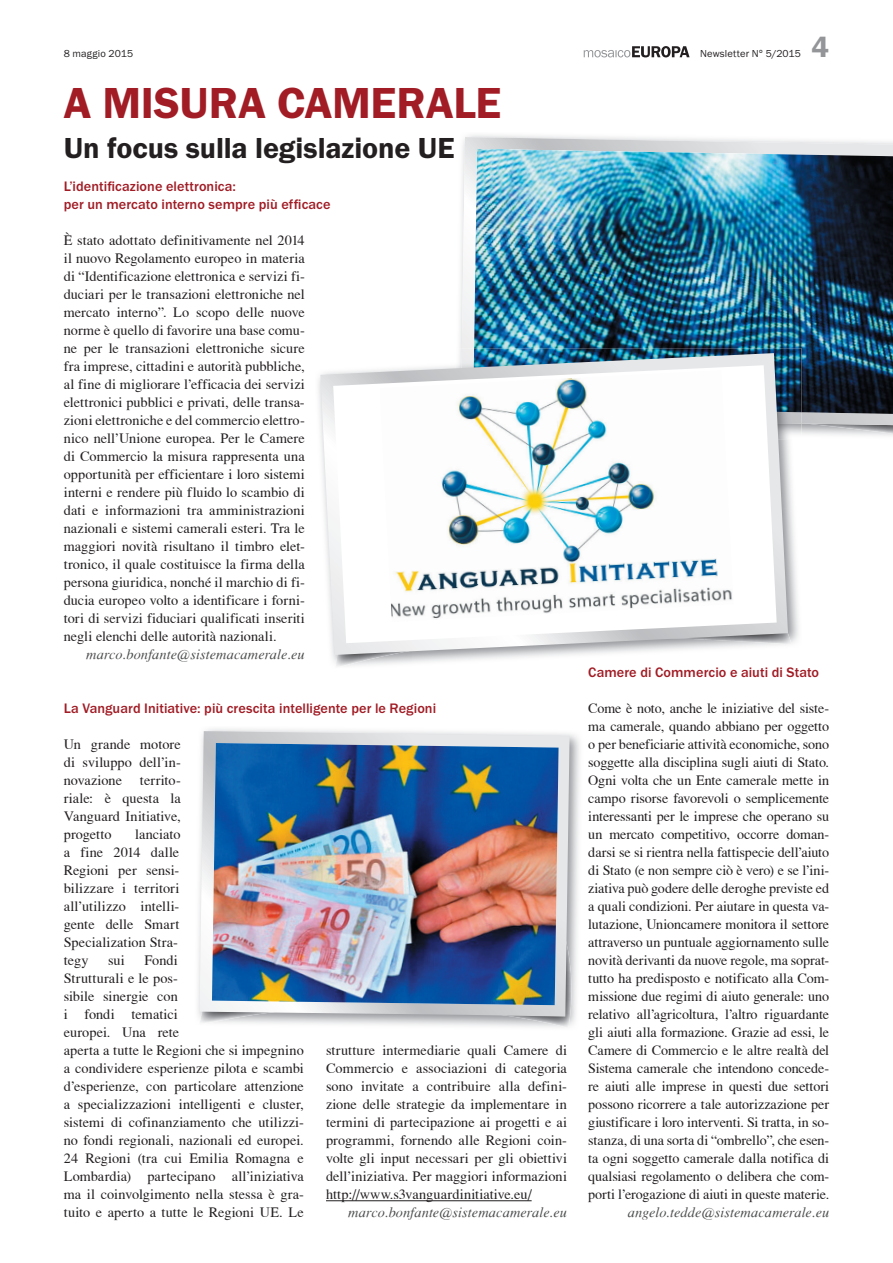
<style>
.page{position:relative;width:893px;height:1263px;background:#fff}
.page>*{position:absolute;margin:0;border:0;box-sizing:border-box;transform-origin:0 0}
.t1{font:600 45px "Franklin Gothic Itc T";letter-spacing:-.005em;color:#a11c25}
.t2{font:600 30px "Franklin Gothic Itc T";letter-spacing:-.005em;color:#231f20}
.t3{font:600 30px "Franklin Gothic Itc T";color:#939598}
.t4{font:14.25px/18px "T Acc LAD";letter-spacing:.005em;color:#231f20;text-align:justify}
.t5{font:500 14.25px/18px "Franklin Gothic Itc T";letter-spacing:.005em;color:#a11c25}
.t6{font:14.25px "T Acc LAD Italic";letter-spacing:.005em;color:#4b4c4d}
.t7{font:10.5px "Franklin Gothic Itc T";letter-spacing:.015em;color:#231f20}
</style>
<div class="page">
<svg style="left:584px;top:46px;width:106px;height:11px"></svg>
<img style="left:806px;top:425px;width:87px;height:9px">
<svg style="left:462px;top:137px;width:431px;height:288px"></svg>
<img style="left:474px;top:149px;width:419px;height:265px">
<img style="left:792px;top:561px;width:7px;height:82px">
<img style="left:473px;top:348px;width:328px;height:64px">
<img style="left:335px;top:455px;width:457px;height:211px">
<svg style="left:320px;top:353px;width:468px;height:302px"></svg>
<svg style="left:333px;top:365px;width:444px;height:278px"></svg>
<img style="left:380px;top:370px;width:353px;height:252px">
<img style="left:199px;top:825px;width:381px;height:202px">
<svg style="left:200px;top:731px;width:370px;height:285px"></svg>
<img style="left:212px;top:743px;width:347px;height:262px">
<hr style="left:326px;top:1200px;width:206px;height:1px;background:#231f20">
<p class="t7" style="left:64px;top:48px;width:71px">8 maggio 2015</p>
<p class="t7" style="left:700px;top:48px;width:102px">Newsletter N° 5/2015</p>
<h1 class="t1" style="left:64px;top:77px;width:439px">A MISURA CAMERALE</h1>
<h2 class="t2" style="left:64px;top:131px;width:392px">Un focus sulla legislazione UE</h2>
<p class="t5" style="left:64px;top:177px;width:268px">L’identificazione elettronica:<br>per un mercato interno sempre più efficace</p>
<p class="t4" style="left:64px;top:231px;width:242px">È stato adottato definitivamente nel 2014 il nuovo Regolamento europeo in materia di “Identificazione elettronica e servizi fi&shy;duciari per le transazioni elettroniche nel mercato interno”. Lo scopo delle nuove norme è quello di favorire una base comu&shy;ne per le transazioni elettroniche sicure fra imprese, cittadini e autorità pubbliche, al fine di migliorare l’efficacia dei servizi elettronici pubblici e privati, delle transa&shy;zioni elettroniche e del commercio elettro&shy;nico nell’Unione europea. Per le Camere di Commercio la misura rappresenta una opportunità per efficientare i loro sistemi interni e rendere più fluido lo scambio di dati e informazioni tra amministrazioni nazionali e sistemi camerali esteri. Tra le maggiori novità risultano il timbro elet&shy;tronico, il quale costituisce la firma della persona giuridica, nonché il marchio di fi&shy;ducia europeo volto a identificare i forni&shy;tori di servizi fiduciari qualificati inseriti negli elenchi delle autorità nazionali.</p>
<p class="t6" style="left:86px;top:646px;width:220px">marco.bonfante@sistemacamerale.eu</p>
<h2 class="t3" style="left:812px;top:30px;width:19px">4</h2>
<p class="t5" style="left:64px;top:699px;width:374px">La Vanguard Initiative: più crescita intelligente per le Regioni</p>
<p class="t4" style="left:64px;top:735px;width:118px">Un grande motore di sviluppo dell’in&shy;novazione</p>
<p class="t4" style="left:64px;top:771px;width:119px;text-indent:76px">territo&shy;riale: è questa la Vanguard Initiative, progetto</p>
<p class="t4" style="left:64px;top:825px;width:118px;text-align:left;text-indent:71px">lanciato a fine 2014 dalle<br>Regioni per sensi&shy;bilizzare i territori all’utilizzo intelli&shy;gente delle Smart<br>Specialization Stra&shy;tegy</p>
<p class="t4" style="left:64px;top:951px;width:242px;text-align:left;text-indent:81px">Fondi<br>Strutturali e le pos-<br>sibile sinergie con<br>i fondi tematici<br>europei. Una rete<br>aperta a tutte le Regioni che si impegnino a condividere esperienze pilota e scambi d’esperienze, con particolare attenzione a specializzazioni intelligenti e cluster, sistemi di cofinanziamento che utilizzi&shy;no fondi regionali, nazionali ed europei.<br>24 Regioni (tra cui Emilia Romagna e<br>Lombardia) partecipano all’iniziativa ma il coinvolgimento nella stessa è gra&shy;tuito e aperto a tutte le Regioni UE. Le</p>
<p class="t4" style="left:108px;top:951px;width:18px">sui</p>
<p class="t4" style="left:326px;top:1041px;width:242px">strutture intermediarie quali Camere di Commercio e associazioni di categoria sono invitate a contribuire alla defini&shy;zione delle strategie da implementare in termini di partecipazione ai progetti e ai programmi, fornendo alle Regioni coin&shy;volte gli input necessari per gli obiettivi dell’iniziativa. Per maggiori informazioni http://www.s3vanguardinitiative.eu/</p>
<p class="t6" style="left:348px;top:1204px;width:220px">marco.bonfante@sistemacamerale.eu</p>
<p class="t5" style="left:588px;top:663px;width:232px">Camere di Commercio e aiuti di Stato</p>
<p class="t4" style="left:588px;top:699px;width:242px">Come è noto, anche le iniziative del siste&shy;ma camerale, quando abbiano per oggetto o per beneficiarie attività economiche, sono soggette alla disciplina sugli aiuti di Stato.<br>Ogni volta che un Ente camerale mette in campo risorse favorevoli o semplicemente interessanti per le imprese che operano su un mercato competitivo, occorre doman&shy;darsi se si rientra nella fattispecie dell’aiuto di Stato (e non sempre ciò è vero) e se l’ini&shy;ziativa può godere delle deroghe previste ed a quali condizioni. Per aiutare in questa va&shy;lutazione, Unioncamere monitora il settore attraverso un puntuale aggiornamento sulle novità derivanti da nuove regole, ma soprat&shy;tutto ha predisposto e notificato alla Com&shy;missione due regimi di aiuto generale: uno relativo all’agricoltura, l’altro riguardante gli aiuti alla formazione. Grazie ad essi, le Camere di Commercio e le altre realtà del Sistema camerale che intendono concede&shy;re aiuti alle imprese in questi due settori possono ricorrere a tale autorizzazione per giustificare i loro interventi. Si tratta, in so&shy;stanza, di una sorta di “ombrello”, che esen&shy;ta ogni soggetto camerale dalla notifica di qualsiasi regolamento o delibera che com&shy;porti l’erogazione di aiuti in queste materie.</p>
<p class="t6" style="left:628px;top:1204px;width:203px">angelo.tedde@sistemacamerale.eu</p>
</div>
